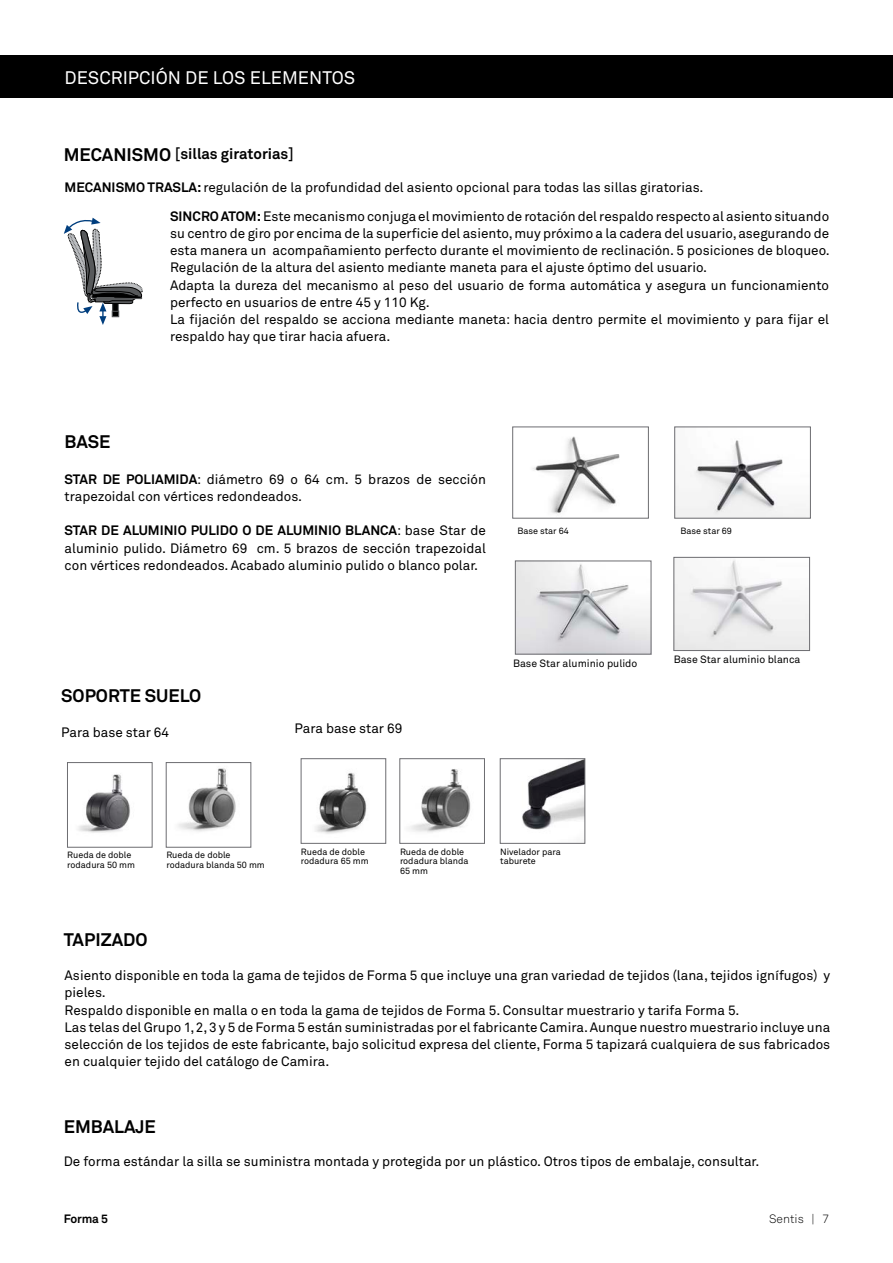
<style>
.page{position:relative;width:893px;height:1263px;background:#fff}
.page>*{position:absolute;margin:0;border:0;box-sizing:border-box;transform-origin:0 0}
.t1{font:700 18px "Akkurat";color:#000}
.t2{font:18px "Akkurat";color:#fff}
.t3{font:700 15px "Akkurat";color:#000}
.t4{font:13.5px/17.2px "Akkurat";color:#000}
.t5{font:300 12px "Akkurat";color:#000}
.t6{font:700 12px "Akkurat";letter-spacing:-.02em;color:#000}
.t7{font:10.5px "Akkurat";color:#000}
.t8{font:9px/9.8px "Akkurat";color:#000}
.s1{font-size:18px}
.s2{font-weight:700}
</style>
<div class="page">
<img style="left:78px;top:774px;width:52px;height:59px">
<div style="left:67px;top:762px;width:85px;height:85px;border:1px solid #6d6d71"></div>
<img style="left:315px;top:773px;width:52px;height:61px">
<div style="left:301px;top:758px;width:85px;height:85px;border:1px solid #6d6d71"></div>
<img style="left:522px;top:760px;width:61px;height:70px">
<div style="left:500px;top:758px;width:85px;height:85px;border:1px solid #6d6d71"></div>
<img style="left:178px;top:768px;width:58px;height:64px">
<div style="left:166px;top:762px;width:85px;height:85px;border:1px solid #6d6d71"></div>
<img style="left:409px;top:769px;width:62px;height:64px">
<div style="left:400px;top:758px;width:85px;height:85px;border:1px solid #6d6d71"></div>
<div style="left:0;top:55px;width:893px;height:43px;background:#000"></div>
<svg style="left:64px;top:218px;width:79px;height:107px"></svg>
<img style="left:532px;top:436px;width:88px;height:78px">
<div style="left:512px;top:427px;width:137px;height:91px;border:1px solid #6d6d71"></div>
<img style="left:676px;top:440px;width:133px;height:76px">
<div style="left:674px;top:427px;width:137px;height:91px;border:1px solid #6d6d71"></div>
<img style="left:517px;top:563px;width:132px;height:89px">
<img style="left:676px;top:559px;width:132px;height:90px">
<div style="left:674px;top:557px;width:136px;height:94px;border:1px solid #6d6d71"></div>
<h1 class="t2" style="left:65px;top:66px;width:292px">DESCRIPCIÓN DE LOS ELEMENTOS</h1>
<p class="t3" style="left:64px;top:145px;width:232px"><span class="s1">MECANISMO</span> [sillas giratorias]</p>
<p class="t4" style="left:65px;top:178px;width:640px"><span class="s2">MECANISMO TRASLA:</span> regulación de la profundidad del asiento opcional para todas las sillas giratorias.</p>
<p class="t4" style="left:170px;top:207px;width:661px"><span class="s2">SINCRO ATOM:</span> Este mecanismo conjuga el movimiento de rotación del respaldo respecto al asiento situando su centro de giro por encima de la superficie del asiento, muy próximo a la cadera del usuario, asegurando de esta manera un acompañamiento perfecto durante el movimiento de reclinación. 5 posiciones de bloqueo.<br>Regulación de la altura del asiento mediante maneta para el ajuste óptimo del usuario.<br>Adapta la dureza del mecanismo al peso del usuario de forma automática y asegura un funcionamiento perfecto en usuarios de entre 45 y 110 Kg.<br>La fijación del respaldo se acciona mediante maneta: hacia dentro permite el movimiento y para fijar el respaldo hay que tirar hacia afuera.</p>
<h1 class="t1" style="left:65px;top:430px;width:47px">BASE</h1>
<p class="t4" style="left:65px;top:470px;width:423px"><span class="s2">STAR DE POLIAMIDA</span>: diámetro 69 o 64 cm. 5 brazos de sección trapezoidal con vértices redondeados.</p>
<p class="t4" style="left:65px;top:522px;width:423px;text-align:justify"><span class="s2">STAR DE ALUMINIO PULIDO O DE ALUMINIO BLANCA</span>: base Star de aluminio pulido. Diámetro 69 cm. 5 brazos de sección trapezoidal con vértices redondeados. Acabado aluminio pulido o blanco polar.</p>
<p class="t8" style="left:517px;top:526px;width:53px">Base star 64</p>
<p class="t8" style="left:680px;top:526px;width:53px">Base star 69</p>
<h1 class="t1" style="left:61px;top:685px;width:142px">SOPORTE SUELO</h1>
<p class="t4" style="left:61px;top:723px;width:109px">Para base star 64</p>
<p class="t4" style="left:294px;top:719px;width:109px">Para base star 69</p>
<p class="t7" style="left:513px;top:657px;width:126px">Base Star aluminio pulido</p>
<p class="t7" style="left:674px;top:653px;width:128px">Base Star aluminio blanca</p>
<p class="t8" style="left:67px;top:850px;width:69px">Rueda de doble rodadura 50 mm</p>
<p class="t8" style="left:301px;top:846px;width:69px">Rueda de doble rodadura 65 mm</p>
<p class="t8" style="left:500px;top:846px;width:62px">Nivelador para taburete</p>
<p class="t8" style="left:166px;top:850px;width:100px">Rueda de doble rodadura blanda 50 mm</p>
<p class="t8" style="left:400px;top:846px;width:70px">Rueda de doble rodadura blanda<br>65 mm</p>
<h1 class="t1" style="left:64px;top:928px;width:85px">TAPIZADO</h1>
<p class="t4" style="left:65px;top:966px;width:767px">Asiento disponible en toda la gama de tejidos de Forma 5 que incluye una gran variedad de tejidos (lana, tejidos ignífugos) y pieles.<br>Respaldo disponible en malla o en toda la gama de tejidos de Forma 5. Consultar muestrario y tarifa Forma 5.<br>Las telas del Grupo 1, 2, 3 y 5 de Forma 5 están suministradas por el fabricante Camira. Aunque nuestro muestrario incluye una selección de los tejidos de este fabricante, bajo solicitud expresa del cliente, Forma 5 tapizará cualquiera de sus fabricados en cualquier tejido del catálogo de Camira.</p>
<h1 class="t1" style="left:64px;top:1115px;width:94px">EMBALAJE</h1>
<p class="t4" style="left:64px;top:1153px;width:697px">De forma estándar la silla se suministra montada y protegida por un plástico. Otros tipos de embalaje, consultar.</p>
<p class="t6" style="left:64px;top:1211px;width:46px">Forma 5</p>
<p class="t5" style="left:769px;top:1211px;width:62px">Sentis | 7</p>
</div>
